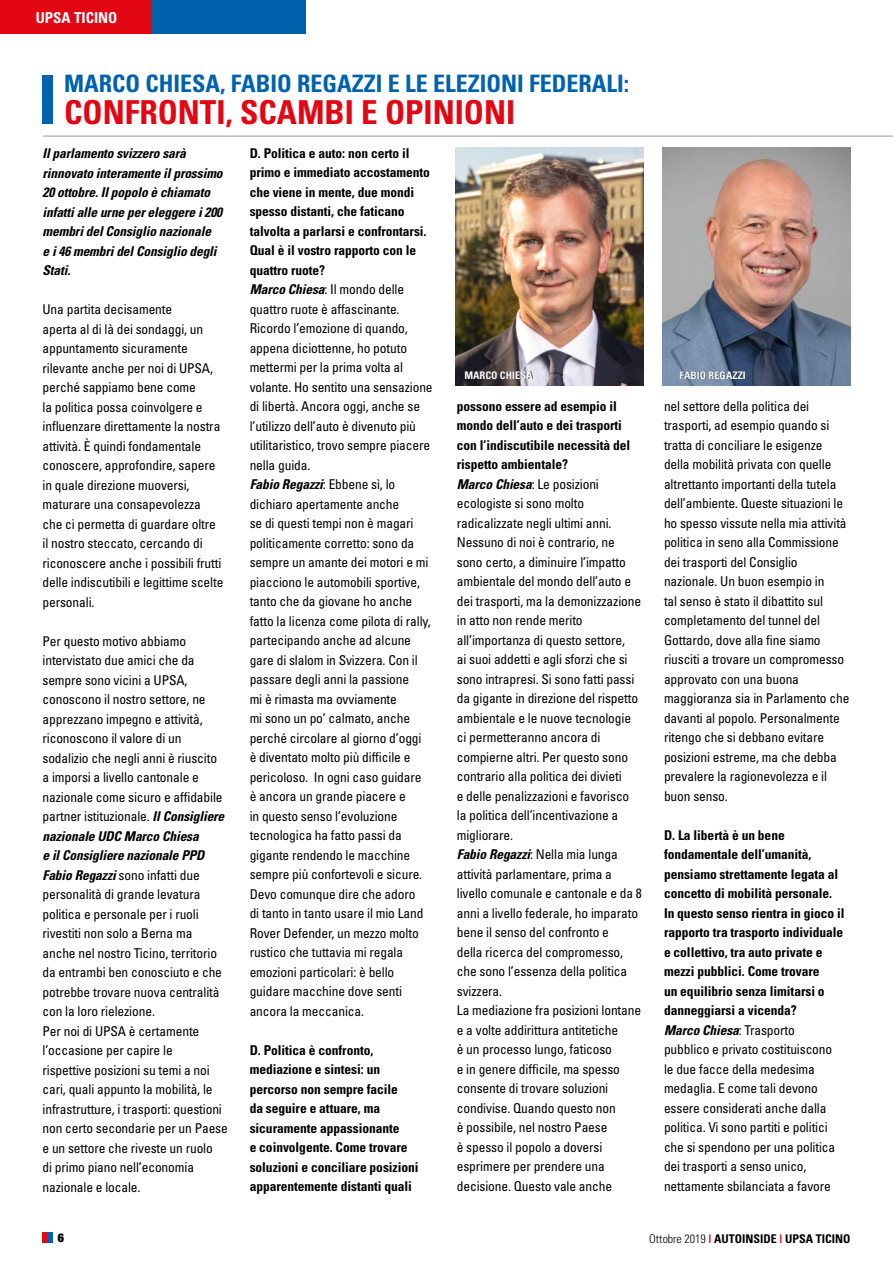
<style>
.page{position:relative;width:893px;height:1263px;background:#fff}
.page>*{position:absolute;margin:0;border:0;box-sizing:border-box;transform-origin:0 0}
.t1{font:700 condensed 33px "Univers";color:#e30613}
.t2{font:700 condensed 24px "Univers";color:#0061ad}
.t3{font:700 condensed 15px "Univers";color:#fff}
.t4{font:condensed 13.5px/19.5px "Univers";letter-spacing:-.01em;color:#000}
.t5{font:700 condensed 13.5px/19.5px "Univers";letter-spacing:-.005em;color:#000}
.t6{font:italic 700 condensed 13.5px/19.5px "Univers";letter-spacing:-.01em;color:#000}
.t7{font:700 condensed 12px "Univers";color:#000}
.t8{font:900 condensed 12px "Helvetica Neue LT Pro";color:#000}
.t9{font:700 condensed 10.5px "Univers";color:#fff}
.s1{font-weight:700;font-style:italic}
.s2{font-weight:700}
.s3{font-style:italic}
.s4{font-weight:400}
.s5{font-weight:300}
.s6{color:#e30613}
</style>
<div class="page">
<div style="left:0;top:0;width:162px;height:34px;background:#e30613"></div>
<div style="left:153px;top:0;width:153px;height:34px;background:#0061ad"></div>
<svg style="left:43px;top:1232px;width:5px;height:10px"></svg>
<div style="left:48px;top:1232px;width:5px;height:10px;background:#0061ad"></div>
<div style="left:42px;top:75px;width:11px;height:49px;background:#0061ad"></div>
<hr style="left:43px;top:136px;width:850px;height:1px;background:#9d9d9c">
<img style="left:456px;top:148px;width:187px;height:238px">
<div style="left:464px;top:371px;width:69px;height:8px;background:#000;opacity:.75"></div>
<img style="left:663px;top:148px;width:187px;height:238px">
<div style="left:680px;top:371px;width:65px;height:8px;background:#000;opacity:.75"></div>
<p class="t3" style="left:36px;top:9px;width:83px">UPSA TICINO</p>
<h2 class="t2" style="left:64px;top:69px;width:566px">MARCO CHIESA, FABIO REGAZZI E LE ELEZIONI FEDERALI:</h2>
<h1 class="t1" style="left:64px;top:92px;width:453px">CONFRONTI, SCAMBI E OPINIONI</h1>
<p class="t6" style="left:43px;top:143px;width:182px">Il parlamento svizzero sarà rinnovato interamente il prossimo<br>20 ottobre. Il popolo è chiamato infatti alle urne per eleggere i 200 membri del Consiglio nazionale<br>e i 46 membri del Consiglio degli<br>Stati.</p>
<p class="t4" style="left:43px;top:299px;width:182px">Una partita decisamente<br>aperta al di là dei sondaggi, un appuntamento sicuramente rilevante anche per noi di UPSA, perché sappiamo bene come<br>la politica possa coinvolgere e influenzare direttamente la nostra attività. È quindi fondamentale conoscere, approfondire, sapere in quale direzione muoversi, maturare una consapevolezza che ci permetta di guardare oltre il nostro steccato, cercando di riconoscere anche i possibili frutti delle indiscutibili e legittime scelte personali.</p>
<p class="t4" style="left:43px;top:631px;width:187px">Per questo motivo abbiamo intervistato due amici che da sempre sono vicini a UPSA, conoscono il nostro settore, ne apprezzano impegno e attività, riconoscono il valore di un sodalizio che negli anni è riuscito<br>a imporsi a livello cantonale e nazionale come sicuro e affidabile partner istituzionale. <span class="s1">Il Consigliere nazionale UDC Marco Chiesa<br>e il Consigliere nazionale PPD<br>Fabio Regazzi</span> sono infatti due personalità di grande levatura politica e personale per i ruoli rivestiti non solo a Berna ma anche nel nostro Ticino, territorio da entrambi ben conosciuto e che potrebbe trovare nuova centralità con la loro rielezione.<br>Per noi di UPSA è certamente l’occasione per capire le<br>rispettive posizioni su temi a noi cari, quali appunto la mobilità, le infrastrutture, i trasporti: questioni non certo secondarie per un Paese e un settore che riveste un ruolo<br>di primo piano nell’economia nazionale e locale.</p>
<p class="t4" style="left:250px;top:143px;width:185px"><span class="s2">D. Politica e auto: non certo il primo e immediato accostamento che viene in mente, due mondi spesso distanti, che faticano talvolta a parlarsi e confrontarsi.<br>Qual è il vostro rapporto con le quattro ruote?<br></span><span class="s1">Marco Chiesa</span>: Il mondo delle quattro ruote è affascinante.<br>Ricordo l’emozione di quando, appena diciottenne, ho potuto mettermi per la prima volta al volante. Ho sentito una sensazione di libertà. Ancora oggi, anche se l’utilizzo dell’auto è divenuto più utilitaristico, trovo sempre piacere nella guida.<br><span class="s1">Fabio Regazzi</span>: Ebbene sì, lo dichiaro apertamente anche<br>se di questi tempi non è magari politicamente corretto: sono da sempre un amante dei motori e mi piacciono le automobili sportive, tanto che da giovane ho anche fatto la licenza come pilota di rally, partecipando anche ad alcune gare di slalom in Svizzera. Con il passare degli anni la passione<br>mi è rimasta ma ovviamente<br>mi sono un po’ calmato, anche perché circolare al giorno d’oggi<br>è diventato molto più difficile e pericoloso. In ogni caso guidare<br>è ancora un grande piacere e<br>in questo senso l’evoluzione tecnologica ha fatto passi da gigante rendendo le macchine sempre più confortevoli e sicure.<br>Devo comunque dire che adoro<br>di tanto in tanto usare il mio Land<br>Rover Defender, un mezzo molto rustico che tuttavia mi regala emozioni particolari: è bello guidare macchine dove senti ancora la meccanica.</p>
<p class="t5" style="left:250px;top:1040px;width:170px">D. Politica è confronto, mediazione e sintesi: un percorso non sempre facile<br>da seguire e attuare, ma sicuramente appassionante<br>e coinvolgente. Come trovare soluzioni e conciliare posizioni apparentemente distanti quali</p>
<p class="t9" style="left:464px;top:369px;width:70px">MARCO CHIESA</p>
<p class="t9" style="left:679px;top:369px;width:68px">FABIO REGAZZI</p>
<p class="t4" style="left:457px;top:396px;width:187px"><span class="s2">possono essere ad esempio il mondo dell’auto e dei trasporti con l’indiscutibile necessità del rispetto ambientale?<br></span><span class="s1">Marco Chiesa</span>: Le posizioni ecologiste si sono molto radicalizzate negli ultimi anni.<br>Nessuno di noi è contrario, ne sono certo, a diminuire l’impatto ambientale del mondo dell’auto e dei trasporti, ma la demonizzazione in atto non rende merito all’importanza di questo settore,<br>ai suoi addetti e agli sforzi che si sono intrapresi. Si sono fatti passi da gigante in direzione del rispetto ambientale e le nuove tecnologie ci permetteranno ancora di compierne altri. Per questo sono contrario alla politica dei divieti<br>e delle penalizzazioni e favorisco la politica dell’incentivazione a migliorare.<br><span class="s1">Fabio Regazzi</span>: Nella mia lunga attività parlamentare, prima a livello comunale e cantonale e da 8 anni a livello federale, ho imparato bene il senso del confronto e<br>della ricerca del compromesso, che sono l’essenza della politica svizzera.<br>La mediazione fra posizioni lontane e a volte addirittura antitetiche<br>è un processo lungo, faticoso<br>e in genere difficile, ma spesso consente di trovare soluzioni condivise. Quando questo non<br>è possibile, nel nostro Paese<br>è spesso il popolo a doversi esprimere per prendere una decisione. Questo vale anche</p>
<p class="t4" style="left:664px;top:396px;width:187px">nel settore della politica dei trasporti, ad esempio quando si tratta di conciliare le esigenze della mobilità privata con quelle altrettanto importanti della tutela dell’ambiente. Queste situazioni le ho spesso vissute nella mia attività politica in seno alla Commissione dei trasporti del Consiglio nazionale. Un buon esempio in<br>tal senso è stato il dibattito sul completamento del tunnel del<br>Gottardo, dove alla fine siamo riusciti a trovare un compromesso approvato con una buona maggioranza sia in Parlamento che davanti al popolo. Personalmente ritengo che si debbano evitare posizioni estreme, ma che debba prevalere la ragionevolezza e il buon senso.</p>
<p class="t5" style="left:664px;top:825px;width:182px">D. La libertà è un bene fondamentale dell’umanità, pensiamo strettamente legata al concetto di mobilità personale.<br>In questo senso rientra in gioco il rapporto tra trasporto individuale e collettivo, tra auto private e mezzi pubblici. Come trovare<br>un equilibrio senza limitarsi o danneggiarsi a vicenda?<br><span class="s3">Marco Chiesa</span><span class="s4">: Trasporto<br>pubblico e privato costituiscono le due facce della medesima medaglia. E come tali devono essere considerati anche dalla politica. Vi sono partiti e politici che si spendono per una politica dei trasporti a senso unico, nettamente sbilanciata a favore</span></p>
<p class="t8" style="left:58px;top:1230px;width:8px">6</p>
<p class="t7" style="left:649px;top:1231px;width:203px"><span class="s5">Ottobre 2019</span> <span class="s6">|</span> AUTOINSIDE <span class="s6">|</span> UPSA TICINO</p>
</div>
